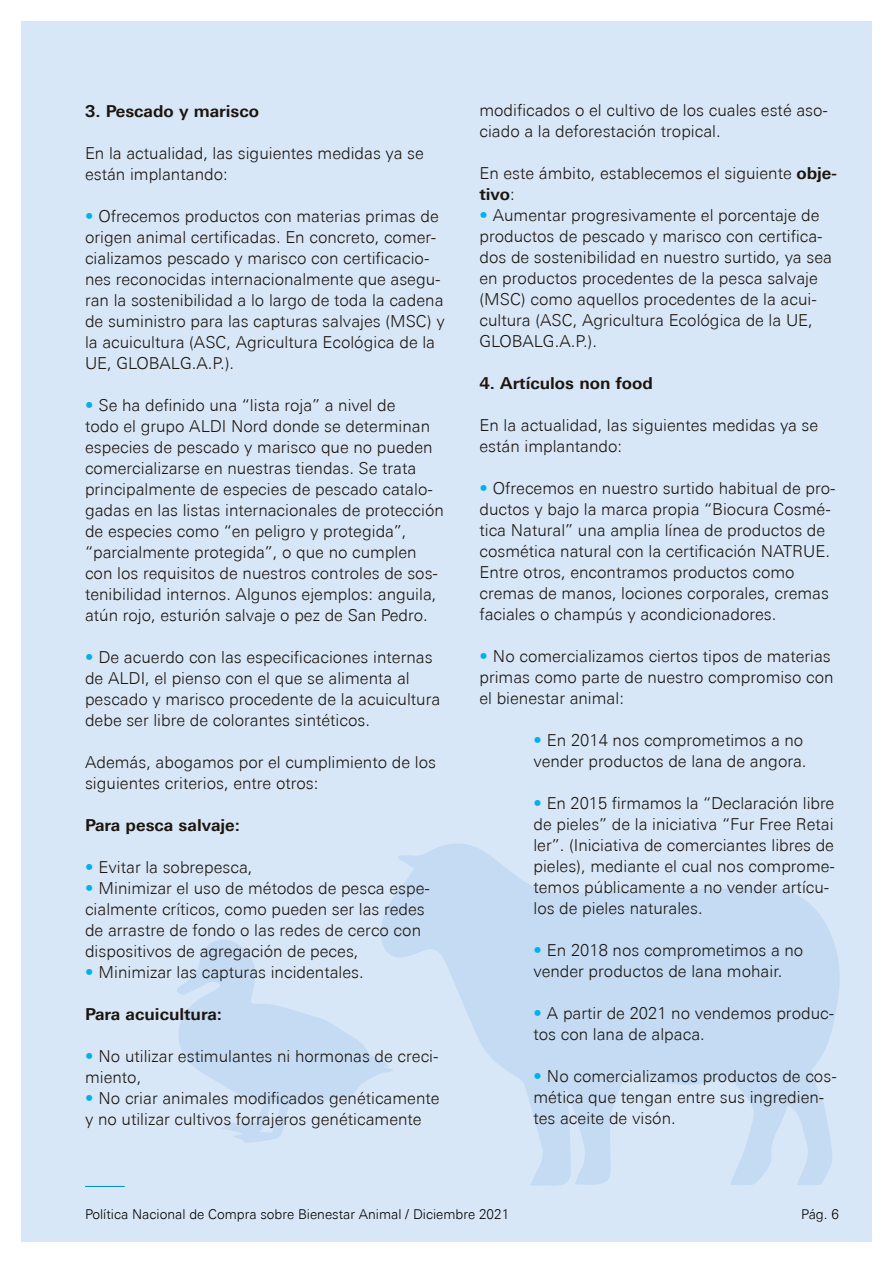
<style>
.page{position:relative;width:893px;height:1263px;background:#fff}
.page>*{position:absolute;margin:0;border:0;box-sizing:border-box;transform-origin:0 0}
.t1{font:300 16.5px/21px "Univers Next Pro";color:#1d160f}
.t2{font:700 16.5px "Univers Next Pro";color:#1d160f}
.t3{font:300 13.5px "Univers Next Pro";color:#000}
.s1{font-weight:700;color:#00b1eb}
.s2{font-weight:700}
</style>
<div class="page">
<div style="left:21px;top:21px;width:851px;height:1221px;background:#d8e7f7"></div>
<svg style="left:381px;top:843px;width:459px;height:343px;fill:#c4dbf3"></svg>
<hr style="left:85px;top:1186px;width:40px;height:1px;background:#008bcf">
<svg style="left:177px;top:933px;width:216px;height:210px"></svg>
<p class="t2" style="left:85px;top:101px;width:176px">3. Pescado y marisco</p>
<p class="t1" style="left:85px;top:142px;width:340px">En la actualidad, las siguientes medidas ya se están implantando:</p>
<p class="t1" style="left:85px;top:205px;width:361px"><span class="s1">•</span> Ofrecemos productos con materias primas de origen animal certificadas. En concreto, comer&shy;cializamos pescado y marisco con certificacio&shy;nes reconocidas internacionalmente que asegu&shy;ran la sostenibilidad a lo largo de toda la cadena de suministro para las capturas salvajes (MSC) y la acuicultura (ASC, Agricultura Ecológica de la UE, GLOBALG.A.P.).</p>
<p class="t1" style="left:85px;top:394px;width:360px"><span class="s1">•</span> Se ha definido una “lista roja” a nivel de<br>todo el grupo ALDI Nord donde se determinan especies de pescado y marisco que no pueden comercializarse en nuestras tiendas. Se trata principalmente de especies de pescado catalo&shy;gadas en las listas internacionales de protección de especies como “en peligro y protegida”, “parcialmente protegida”, o que no cumplen con los requisitos de nuestros controles de sos&shy;tenibilidad internos. Algunos ejemplos: anguila, atún rojo, esturión salvaje o pez de San Pedro.</p>
<p class="t1" style="left:85px;top:646px;width:357px"><span class="s1">•</span> De acuerdo con las especificaciones internas de ALDI, el pienso con el que se alimenta al pescado y marisco procedente de la acuicultura debe ser libre de colorantes sintéticos.</p>
<p class="t1" style="left:85px;top:751px;width:352px">Además, abogamos por el cumplimiento de los siguientes criterios, entre otros:</p>
<p class="t2" style="left:85px;top:815px;width:156px">Para pesca salvaje:</p>
<p class="t1" style="left:85px;top:856px;width:169px"><span class="s1">•</span> Evitar la sobrepesca,</p>
<p class="t1" style="left:85px;top:877px;width:346px"><span class="s1">•</span> Minimizar el uso de métodos de pesca espe&shy;cialmente críticos, como pueden ser las redes de arrastre de fondo o las redes de cerco con dispositivos de agregación de peces,</p>
<p class="t1" style="left:85px;top:961px;width:280px"><span class="s1">•</span> Minimizar las capturas incidentales.</p>
<p class="t2" style="left:85px;top:1004px;width:139px">Para acuicultura:</p>
<p class="t1" style="left:85px;top:1045px;width:355px"><span class="s1">•</span> No utilizar estimulantes ni hormonas de creci&shy;miento,</p>
<p class="t1" style="left:85px;top:1087px;width:356px"><span class="s1">•</span> No criar animales modificados genéticamente y no utilizar cultivos forrajeros genéticamente</p>
<p class="t1" style="left:479px;top:99px;width:350px">modificados o el cultivo de los cuales esté aso&shy;ciado a la deforestación tropical.</p>
<p class="t1" style="left:479px;top:162px;width:359px">En este ámbito, establecemos el siguiente <span class="s2">obje&shy;tivo</span>:</p>
<p class="t1" style="left:479px;top:204px;width:354px"><span class="s1">•</span> Aumentar progresivamente el porcentaje de productos de pescado y marisco con certifica&shy;dos de sostenibilidad en nuestro surtido, ya sea en productos procedentes de la pesca salvaje (MSC) como aquellos procedentes de la acui&shy;cultura (ASC, Agricultura Ecológica de la UE, GLOBALG.A.P.).</p>
<p class="t2" style="left:479px;top:373px;width:175px">4. Artículos non food</p>
<p class="t1" style="left:479px;top:414px;width:340px">En la actualidad, las siguientes medidas ya se están implantando:</p>
<p class="t1" style="left:479px;top:477px;width:358px"><span class="s1">•</span> Ofrecemos en nuestro surtido habitual de pro&shy;ductos y bajo la marca propia “Biocura Cosmé&shy;tica Natural” una amplia línea de productos de cosmética natural con la certificación NATRUE.<br>Entre otros, encontramos productos como cremas de manos, lociones corporales, cremas faciales o champús y acondicionadores.</p>
<p class="t1" style="left:479px;top:645px;width:356px"><span class="s1">•</span> No comercializamos ciertos tipos de materias primas como parte de nuestro compromiso con el bienestar animal:</p>
<p class="t1" style="left:533px;top:729px;width:275px"><span class="s1">•</span> En 2014 nos comprometimos a no vender productos de lana de angora.</p>
<p class="t1" style="left:533px;top:792px;width:303px"><span class="s1">•</span> En 2015 firmamos la “Declaración libre de pieles” de la iniciativa “Fur Free Retai ler”. (Iniciativa de comerciantes libres de pieles), mediante el cual nos comprome&shy;temos públicamente a no vender artícu&shy;los de pieles naturales.</p>
<p class="t1" style="left:533px;top:939px;width:271px"><span class="s1">•</span> En 2018 nos comprometimos a no vender productos de lana mohair.</p>
<p class="t1" style="left:533px;top:1002px;width:302px"><span class="s1">•</span> A partir de 2021 no vendemos produc&shy;tos con lana de alpaca.</p>
<p class="t1" style="left:533px;top:1065px;width:305px"><span class="s1">•</span> No comercializamos productos de cos&shy;mética que tengan entre sus ingredien&shy;tes aceite de visón.</p>
<p class="t3" style="left:85px;top:1206px;width:356px">Intern tional Buying P licy for Cotton | A of January 2020</p>
<p class="t3" style="left:85px;top:1206px;width:426px">Política Nacional de Compra sobre Bienestar Animal / Diciembre 2021</p>
<p class="t3" style="left:797px;top:1206px;width:43px">Seite 6</p>
<p class="t3" style="left:801px;top:1206px;width:28px">Pág.</p>
</div>
